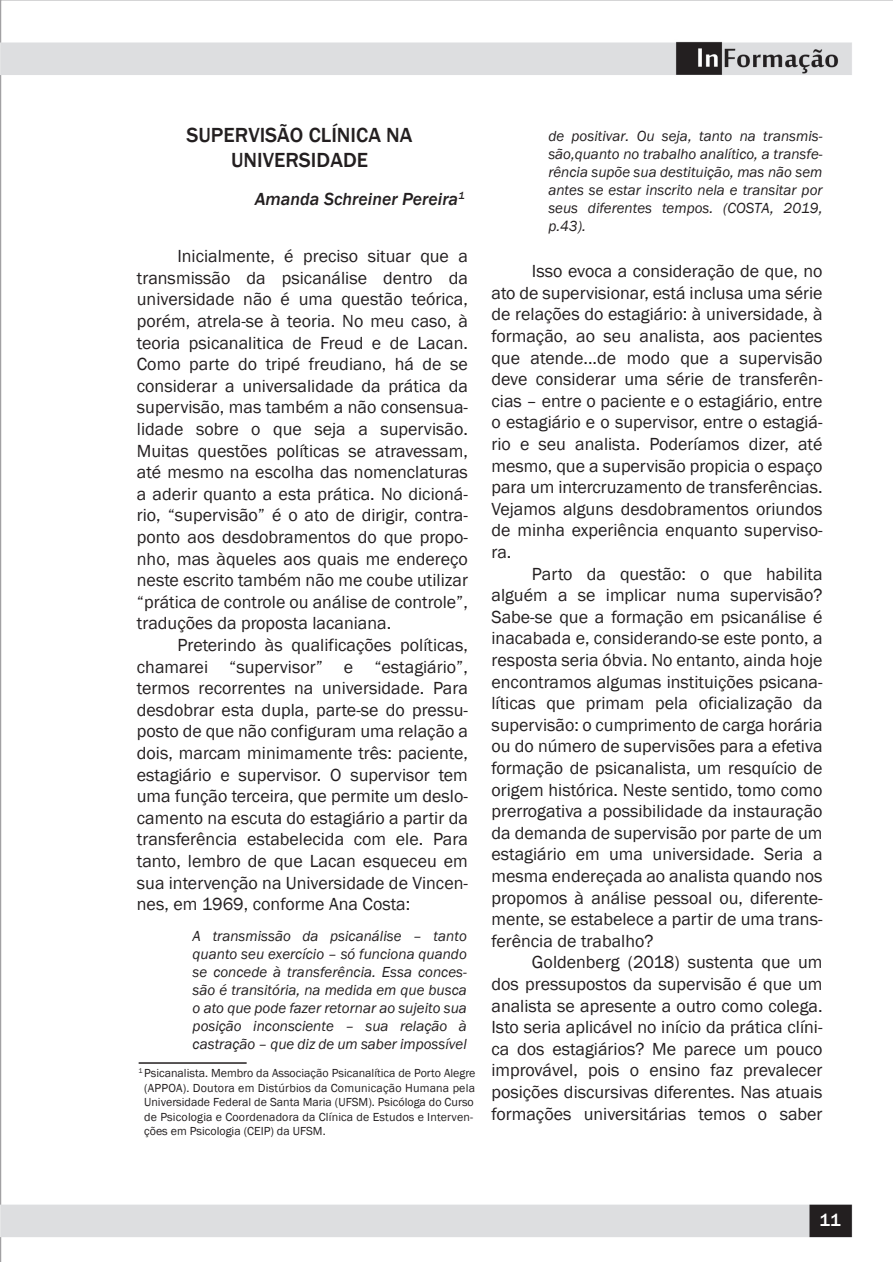
<style>
.page{position:relative;width:893px;height:1262px;background:#fff}
.page>*{position:absolute;margin:0;border:0;box-sizing:border-box;transform-origin:0 0}
.t1{font:500 21px/25.2px "Franklin Gothic";color:#231f20;text-align:center}
.t2{font:18px/21.6px "Franklin Gothic";color:#231f20;text-align:justify}
.t3{font:italic 500 18px "Franklin Gothic";color:#231f20}
.t4{font:500 18px "Franklin Gothic";color:#fff}
.t5{font:italic 15px/18px "Franklin Gothic";color:#231f20;text-align:justify}
.t6{font:12px/14.4px "Franklin Gothic";color:#231f20}
</style>
<div class="page">
<img style="left:0;top:0;width:893px;height:1262px">
<hr style="left:139px;top:1062px;width:108px;height:2px;background:#231f20">
<p class="t1" style="left:186px;top:122px;width:228px">SUPERVISÃO CLÍNICA NA<br>UNIVERSIDADE</p>
<p class="t3" style="left:255px;top:187px;width:212px">Amanda Schreiner Pereira<sup>1</sup></p>
<p class="t2" style="left:137px;top:246px;width:333px;text-indent:40px">Inicialmente, é preciso situar que a transmissão da psicanálise dentro da universidade não é uma questão teórica, porém, atrela-se à teoria. No meu caso, à teoria psicanalitica de Freud e de Lacan.<br>Como parte do tripé freudiano, há de se considerar a universalidade da prática da supervisão, mas também a não consensua&shy;lidade sobre o que seja a supervisão.<br>Muitas questões políticas se atravessam, até mesmo na escolha das nomenclaturas a aderir quanto a esta prática. No dicioná&shy;rio, “supervisão” é o ato de dirigir, contra&shy;ponto aos desdobramentos do que propo&shy;nho, mas àqueles aos quais me endereço neste escrito também não me coube utilizar “prática de controle ou análise de controle”, traduções da proposta lacaniana.</p>
<p class="t2" style="left:137px;top:635px;width:333px;text-indent:40px">Preterindo às qualificações políticas, chamarei “supervisor” e “estagiário”, termos recorrentes na universidade. Para desdobrar esta dupla, parte-se do pressu&shy;posto de que não configuram uma relação a dois, marcam minimamente três: paciente, estagiário e supervisor. O supervisor tem uma função terceira, que permite um deslo&shy;camento na escuta do estagiário a partir da transferência estabelecida com ele. Para tanto, lembro de que Lacan esqueceu em sua intervenção na Universidade de Vincen&shy;nes, em 1969, conforme Ana Costa:</p>
<p class="t5" style="left:193px;top:927px;width:276px">A transmissão da psicanálise – tanto quanto seu exercício – só funciona quando se concede à transferência. Essa conces&shy;são é transitória, na medida em que busca o ato que pode fazer retornar ao sujeito sua posição inconsciente – sua relação à castração – que diz de um saber impossível</p>
<p class="t6" style="left:144px;top:1066px;width:333px;text-indent:-6px"><sup>1</sup> Psicanalista. Membro da Associação Psicanalítica de Porto Alegre (APPOA). Doutora em Distúrbios da Comunicação Humana pela Universidade Federal de Santa Maria (UFSM). Psicóloga do Curso de Psicologia e Coordenadora da Clínica de Estudos e Interven&shy;ções em Psicologia (CEIP) da UFSM.</p>
<p class="t5" style="left:548px;top:127px;width:276px">de positivar. Ou seja, tanto na transmis&shy;são,quanto no trabalho analítico, a transfe&shy;rência supõe sua destituição, mas não sem antes se estar inscrito nela e transitar por seus diferentes tempos. (COSTA, 2019, p.43).</p>
<p class="t2" style="left:491px;top:261px;width:333px;text-indent:40px">Isso evoca a consideração de que, no ato de supervisionar, está inclusa uma série de relações do estagiário: à universidade, à formação, ao seu analista, aos pacientes que atende...de modo que a supervisão deve considerar uma série de transferên&shy;cias – entre o paciente e o estagiário, entre o estagiário e o supervisor, entre o estagiá&shy;rio e seu analista. Poderíamos dizer, até mesmo, que a supervisão propicia o espaço para um intercruzamento de transferências.<br>Vejamos alguns desdobramentos oriundos de minha experiência enquanto superviso&shy;ra.</p>
<p class="t2" style="left:491px;top:563px;width:333px;text-indent:40px">Parto da questão: o que habilita alguém a se implicar numa supervisão?<br>Sabe-se que a formação em psicanálise é inacabada e, considerando-se este ponto, a resposta seria óbvia. No entanto, ainda hoje encontramos algumas instituições psicana&shy;líticas que primam pela oficialização da supervisão: o cumprimento de carga horária ou do número de supervisões para a efetiva formação de psicanalista, um resquício de origem histórica. Neste sentido, tomo como prerrogativa a possibilidade da instauração da demanda de supervisão por parte de um estagiário em uma universidade. Seria a mesma endereçada ao analista quando nos propomos à análise pessoal ou, diferente&shy;mente, se estabelece a partir de uma trans&shy;ferência de trabalho?</p>
<p class="t2" style="left:491px;top:952px;width:333px;text-indent:40px">Goldenberg (2018) sustenta que um dos pressupostos da supervisão é que um analista se apresente a outro como colega.<br>Isto seria aplicável no início da prática clíni&shy;ca dos estagiários? Me parece um pouco improvável, pois o ensino faz prevalecer posições discursivas diferentes. Nas atuais formações universitárias temos o saber</p>
<p class="t4" style="left:820px;top:1209px;width:23px">11</p>
</div>
